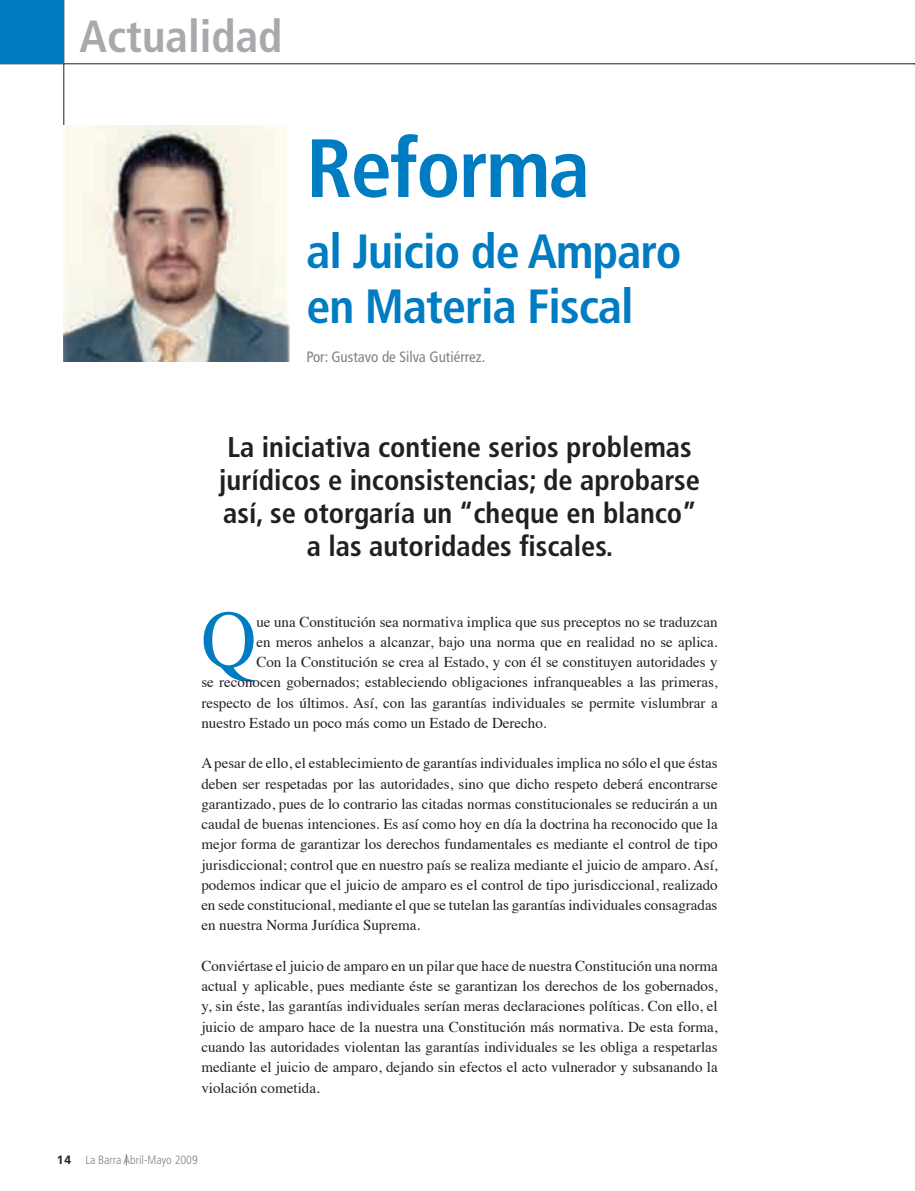
<style>
.page{position:relative;width:915px;height:1191px;background:#fff}
.page>*{position:absolute;margin:0;border:0;box-sizing:border-box;transform-origin:0 0}
.t1{font:700 condensed 82.5px "Frutiger";letter-spacing:-.02em;color:#007cc2}
.t2{font:81.9px "Times";color:#007cc2;scale:.93 1}
.t3{font:700 condensed 48px/55.5px "Frutiger";letter-spacing:-.02em;color:#007cc2}
.t4{font:700 condensed 45px "Frutiger";color:#a8a9ad}
.t5{font:700 condensed 28.5px/33px "Frutiger";color:#231f20;text-align:center}
.t6{font:15px/20.2px "Times";color:#231f20;text-align:justify}
.t7{font:condensed 15px "Frutiger";color:#808285}
.t8{font:300 condensed 12px "Frutiger";color:#808285}
.s1{font-weight:700;font-stretch:normal;color:#231f20}
</style>
<div class="page">
<hr style="left:0;top:64px;width:914px;height:1px;background:#231f20">
<hr style="left:63px;top:0;width:1px;height:361px;background:#231f20">
<img style="left:64px;top:125px;width:225px;height:236px">
<div style="left:0;top:0;width:64px;height:64px;background:#007cc2"></div>
<h3 class="t4" style="left:80px;top:10px;width:204px">Actualidad</h3>
<h1 class="t1" style="left:306px;top:119px;width:285px">Reforma</h1>
<h3 class="t3" style="left:306px;top:223px;width:376px">al Juicio de Amparo en Materia Fiscal</h3>
<p class="t7" style="left:306px;top:348px;width:180px">Por: Gustavo de Silva Gutiérrez.</p>
<h3 class="t5" style="left:219px;top:431px;width:482px">La iniciativa contiene serios problemas jurídicos e inconsistencias; de aprobarse así, se otorgaría un “cheque en blanco” a las autoridades fiscales.</h3>
<h2 class="t2" style="left:201px;top:563px;width:61px">Q</h2>
<p class="t6" style="left:256px;top:610px;width:462px">ue una Constitución sea normativa implica que sus preceptos no se traduzcan</p>
<p class="t6" style="left:256px;top:630px;width:462px">en meros anhelos a alcanzar, bajo una norma que en realidad no se aplica.</p>
<p class="t6" style="left:256px;top:650px;width:462px">Con la Constitución se crea al Estado, y con él se constituyen autoridades y</p>
<p class="t6" style="left:201px;top:671px;width:517px">se reconocen gobernados; estableciendo obligaciones infranqueables a las primeras,</p>
<p class="t6" style="left:201px;top:691px;width:517px">respecto de los últimos. Así, con las garantías individuales se permite vislumbrar a</p>
<p class="t6" style="left:201px;top:711px;width:346px">nuestro Estado un poco más como un Estado de Derecho.</p>
<p class="t6" style="left:201px;top:752px;width:517px">A pesar de ello, el establecimiento de garantías individuales implica no sólo el que éstas deben ser respetadas por las autoridades, sino que dicho respeto deberá encontrarse garantizado, pues de lo contrario las citadas normas constitucionales se reducirán a un caudal de buenas intenciones. Es así como hoy en día la doctrina ha reconocido que la mejor forma de garantizar los derechos fundamentales es mediante el control de tipo jurisdiccional; control que en nuestro país se realiza mediante el juicio de amparo. Así, podemos indicar que el juicio de amparo es el control de tipo jurisdiccional, realizado en sede constitucional, mediante el que se tutelan las garantías individuales consagradas en nuestra Norma Jurídica Suprema.</p>
<p class="t6" style="left:201px;top:954px;width:517px">Conviértase el juicio de amparo en un pilar que hace de nuestra Constitución una norma actual y aplicable, pues mediante éste se garantizan los derechos de los gobernados, y, sin éste, las garantías individuales serían meras declaraciones políticas. Con ello, el juicio de amparo hace de la nuestra una Constitución más normativa. De esta forma, cuando las autoridades violentan las garantías individuales se les obliga a respetarlas mediante el juicio de amparo, dejando sin efectos el acto vulnerador y subsanando la violación cometida.</p>
<p class="t8" style="left:57px;top:1153px;width:142px"><span class="s1">14</span> La Barra Abril-Mayo 2009</p>
</div>
